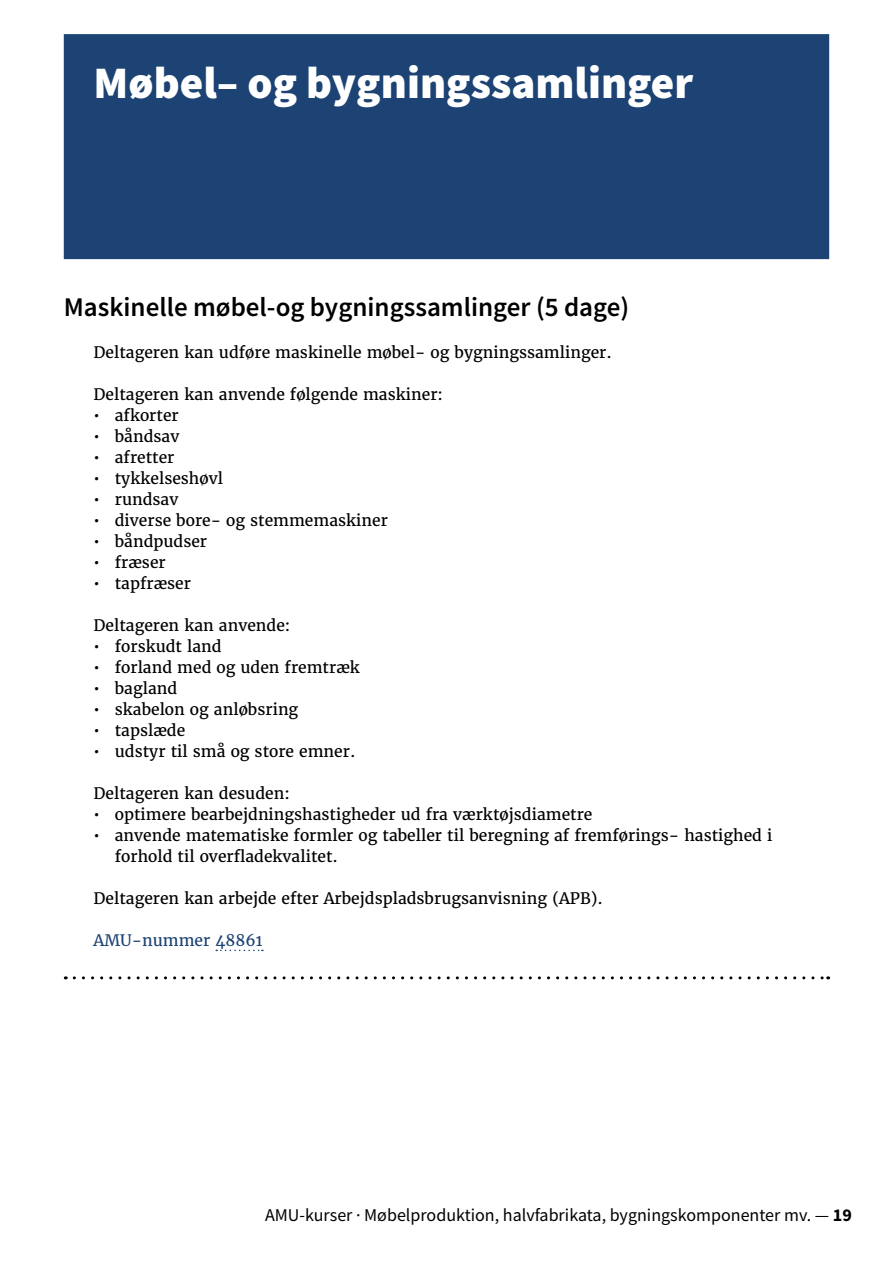
<style>
.page{position:relative;width:893px;height:1263px;background:#fff}
.page>*{position:absolute;margin:0;border:0;box-sizing:border-box;transform-origin:0 0}
.t1{font:900 45px "Source Sans Pro";color:#fff}
.t2{font:600 27px "Source Sans Pro";color:#000}
.t3{font:18px "Source Sans Pro";color:#000}
.t4{font:15.75px/21px "Merriweather";color:#000}
.t5{font:15.75px "Merriweather";color:#1c4374}
.s1{font-weight:700}
</style>
<div class="page">
<div style="left:64px;top:34px;width:765px;height:225px;background:#1c4374"></div>
<svg style="left:216px;top:950px;width:47px;height:1px"></svg>
<svg style="left:74px;top:976px;width:755px;height:3px"></svg>
<h1 class="t1" style="left:94px;top:51px;width:601px">Møbel– og bygningssamlinger</h1>
<h2 class="t2" style="left:64px;top:289px;width:567px">Maskinelle møbel-og bygningssamlinger (5 dage)</h2>
<p class="t4" style="left:94px;top:342px;width:520px">Deltageren kan udføre maskinelle møbel- og bygningssamlinger.</p>
<p class="t4" style="left:94px;top:384px;width:351px">Deltageren kan anvende følgende maskiner:</p>
<p class="t4" style="left:94px;top:405px;width:87px">• afkorter</p>
<p class="t4" style="left:94px;top:426px;width:87px">• båndsav</p>
<p class="t4" style="left:94px;top:447px;width:82px">• afretter</p>
<p class="t4" style="left:94px;top:468px;width:131px">• tykkelseshøvl</p>
<p class="t4" style="left:94px;top:489px;width:86px">• rundsav</p>
<p class="t4" style="left:94px;top:510px;width:296px">• diverse bore- og stemmemaskiner</p>
<p class="t4" style="left:94px;top:531px;width:115px">• båndpudser</p>
<p class="t4" style="left:94px;top:552px;width:74px">• fræser</p>
<p class="t4" style="left:94px;top:573px;width:99px">• tapfræser</p>
<p class="t4" style="left:94px;top:615px;width:198px">Deltageren kan anvende:</p>
<p class="t4" style="left:94px;top:636px;width:130px">• forskudt land</p>
<p class="t4" style="left:94px;top:657px;width:268px">• forland med og uden fremtræk</p>
<p class="t4" style="left:94px;top:678px;width:85px">• bagland</p>
<p class="t4" style="left:94px;top:699px;width:206px">• skabelon og anløbsring</p>
<p class="t4" style="left:94px;top:720px;width:93px">• tapslæde</p>
<p class="t4" style="left:94px;top:741px;width:263px">• udstyr til små og store emner.</p>
<p class="t4" style="left:94px;top:783px;width:198px">Deltageren kan desuden:</p>
<p class="t4" style="left:94px;top:804px;width:500px">• optimere bearbejdningshastigheder ud fra værktøjsdiametre</p>
<p class="t4" style="left:115px;top:825px;width:659px;text-indent:-21px">• anvende matematiske formler og tabeller til beregning af fremførings- hastighed i forhold til overfladekvalitet.</p>
<p class="t4" style="left:94px;top:888px;width:511px">Deltageren kan arbejde efter Arbejdspladsbrugsanvisning (APB).</p>
<p class="t5" style="left:94px;top:930px;width:171px">AMU-nummer 48861</p>
<p class="t3" style="left:265px;top:1204px;width:588px">AMU-kurser · Møbelproduktion, halvfabrikata, bygningskomponenter mv. — <span class="s1">19</span></p>
</div>
